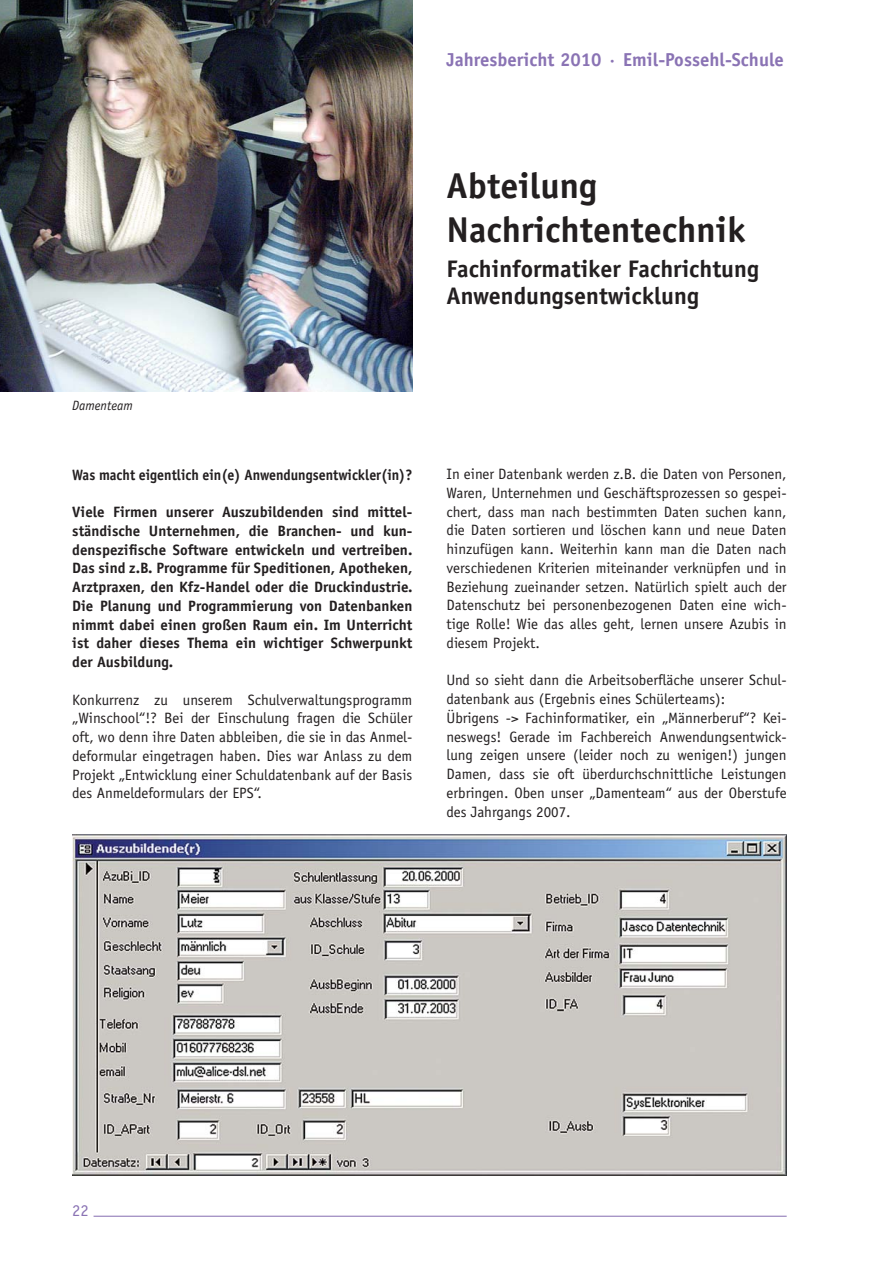
<style>
.page{position:relative;width:893px;height:1263px;background:#fff}
.page>*{position:absolute;margin:0;border:0;box-sizing:border-box;transform-origin:0 0}
.t1{font:700 36px/43.2px "Officina Sans";color:#231f20}
.t2{font:700 24px/27px "Officina Sans";color:#231f20}
.t3{font:700 18.75px "Officina Sans";color:#8a73b4}
.t4{font:16.5px "Officina Sans";color:#8a73b4}
.t5{font:15px/18.8px "Officina Sans";color:#231f20;text-align:justify}
.t6{font:700 15px/18.8px "Officina Sans";color:#231f20;text-align:justify}
.t7{font:700 15px "Officina Sans";color:#231f20;scale:.93 1}
.t8{font:italic 13.5px "Officina Sans";color:#231f20;scale:.96 1}
</style>
<div class="page">
<hr style="left:94px;top:1216px;width:693px;height:1px;background:#8a73b4">
<img style="left:72px;top:834px;width:715px;height:342px">
<img style="left:0;top:0;width:412px;height:391px">
<p class="t3" style="left:446px;top:52px;width:339px">Jahresbericht 2010 · Emil-Possehl-Schule</p>
<h1 class="t1" style="left:446px;top:168px;width:301px">Abteilung<br>Nachrichtentechnik</h1>
<h2 class="t2" style="left:446px;top:257px;width:314px">Fachinformatiker Fachrichtung<br>Anwendungsentwicklung</h2>
<p class="t8" style="left:72px;top:400px;width:64px">Damenteam</p>
<p class="t7" style="left:72px;top:469px;width:367px">Was macht eigentlich ein(e) Anwendungsentwickler(in)?</p>
<p class="t6" style="left:72px;top:504px;width:342px">Viele Firmen unserer Auszubildenden sind mittel&shy;ständische Unternehmen, die Branchen- und kun&shy;denspezifische Software entwickeln und vertreiben.<br>Das sind z.B. Programme für Speditionen, Apotheken, Arztpraxen, den Kfz-Handel oder die Druckindustrie.<br>Die Planung und Programmierung von Datenbanken nimmt dabei einen großen Raum ein. Im Unterricht ist daher dieses Thema ein wichtiger Schwerpunkt der Ausbildung.</p>
<p class="t5" style="left:72px;top:691px;width:342px">Konkurrenz zu unserem Schulverwaltungsprogramm „Winschool“!? Bei der Einschulung fragen die Schüler oft, wo denn ihre Daten abbleiben, die sie in das Anmel&shy;deformular eingetragen haben. Dies war Anlass zu dem Projekt „Entwicklung einer Schuldatenbank auf der Basis des Anmeldeformulars der EPS“.</p>
<p class="t5" style="left:446px;top:466px;width:342px">In einer Datenbank werden z.B. die Daten von Personen, Waren, Unternehmen und Geschäftsprozessen so gespei&shy;chert, dass man nach bestimmten Daten suchen kann, die Daten sortieren und löschen kann und neue Daten hinzufügen kann. Weiterhin kann man die Daten nach verschiedenen Kriterien miteinander verknüpfen und in Beziehung zueinander setzen. Natürlich spielt auch der Datenschutz bei personenbezogenen Daten eine wich&shy;tige Rolle! Wie das alles geht, lernen unsere Azubis in diesem Projekt.</p>
<p class="t5" style="left:446px;top:672px;width:342px;text-align:left">Und so sieht dann die Arbeitsoberfläche unserer Schul&shy;datenbank aus (Ergebnis eines Schülerteams):<br>Übrigens -&gt; Fachinformatiker, ein „Männerberuf“? Kei&shy;neswegs! Gerade im Fachbereich Anwendungsentwick&shy;lung zeigen unsere (leider noch zu wenigen!) jungen Damen, dass sie oft überdurchschnittliche Leistungen erbringen. Oben unser „Damenteam“ aus der Oberstufe des Jahrgangs 2007.</p>
<p class="t4" style="left:72px;top:1204px;width:18px">22</p>
</div>
